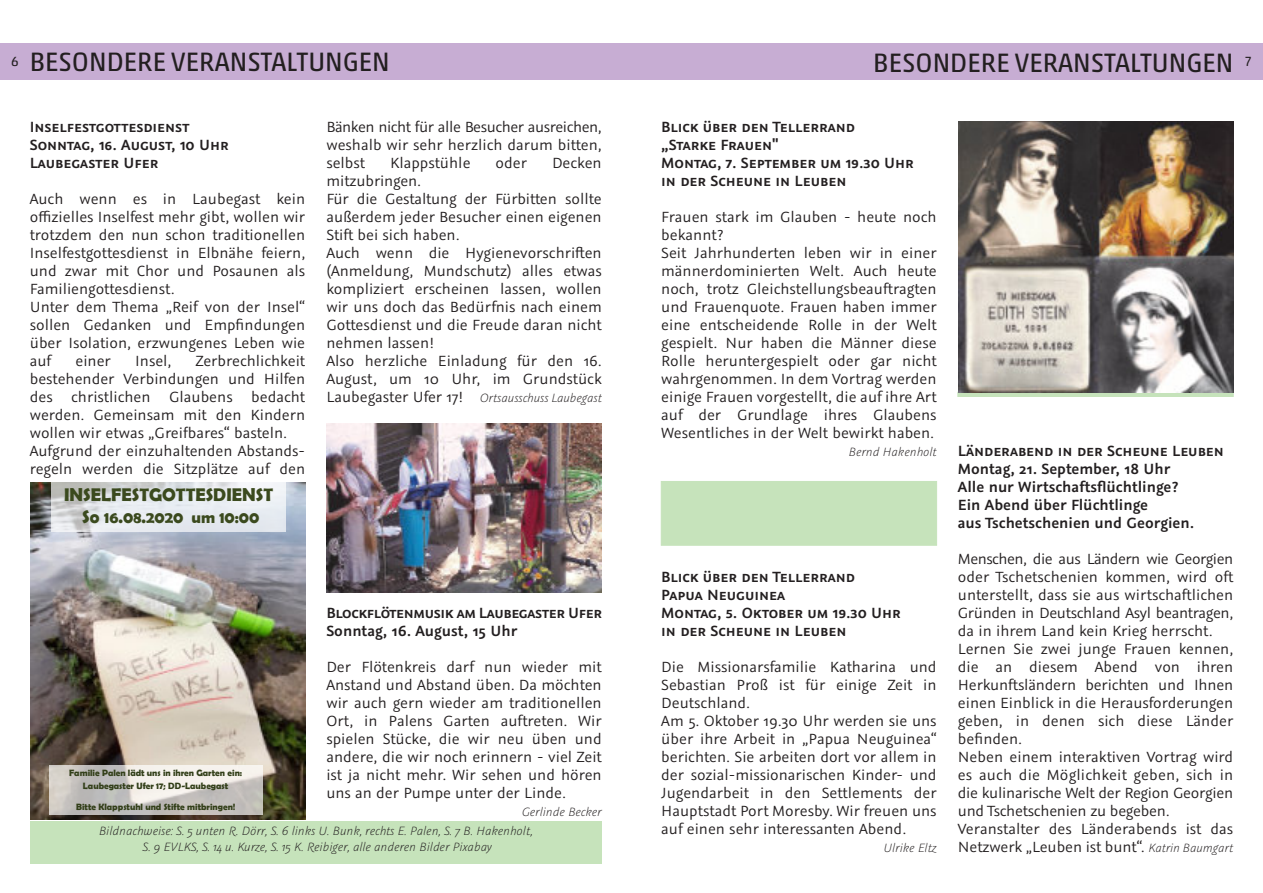
<style>
.page{position:relative;width:1263px;height:893px;background:#fff}
.page>*{position:absolute;margin:0;border:0;box-sizing:border-box;transform-origin:0 0}
.t1{font:27px "Akko Pro";color:#231f20}
.t2{font:700 18.3px "Berlin Sans FB Demi";color:#3b4a1e}
.t3{font:16.5px/18px "Graublau Sans";color:#231f20}
.t4{font:600 16.5px/18px "Graublau Sans";color:#231f20}
.t5{font:600 16.5px/18px "Graublau Sans";letter-spacing:-.02em;color:#231f20}
.t6{font:700 16.35px "Berlin Sans FB Demi";color:#3b4a1e}
.t7{font:italic 300 13.5px/16.5px "Graublau Sans";color:#231f20;text-align:center}
.t8{font:700 9.15px/13.2px "Berlin Sans FB Demi";color:#323f19;text-align:center}
.s1{font-size:18.3px}
.s2{font-weight:400;font-style:normal;font-size:16.5px}
.s3{font-weight:300;font-style:italic;font-size:13.5px}
</style>
<div class="page">
<div style="left:0;top:43px;width:631px;height:37px;background:#c7add3"></div>
<div style="left:631px;top:43px;width:632px;height:37px;background:#c7add3"></div>
<div style="left:30px;top:821px;width:572px;height:42px;background:#c6e3bb"></div>
<img style="left:31px;top:483px;width:274px;height:337px">
<div style="left:52px;top:483px;width:234px;height:49px;background:#fff;opacity:.68"></div>
<div style="left:49px;top:765px;width:213px;height:49px;background:#fff;opacity:.69"></div>
<svg style="left:958px;top:392px;width:275px;height:5px"></svg>
<img style="left:958px;top:121px;width:276px;height:271px">
<div style="left:661px;top:481px;width:276px;height:64px;background:#c6e3bb"></div>
<img style="left:326px;top:424px;width:276px;height:169px">
<h1 class="t1" style="left:11px;top:51px;width:380px"><sup>6</sup> BESONDERE VERANSTALTUNGEN</h1>
<h1 class="t1" style="left:873px;top:52px;width:380px">BESONDERE VERANSTALTUNGEN <sup>7</sup></h1>
<p class="t4" style="left:30px;top:118px;width:200px">Inselfestgottesdienst<br>Sonntag, 16. August, 10 Uhr<br>Laubegaster Ufer</p>
<p class="t3" style="left:30px;top:190px;width:277px">Auch wenn es in Laubegast kein offizielles Inselfest mehr gibt, wollen wir trotzdem den nun schon traditionellen<br>Inselfestgottesdienst in Elbnähe feiern, und zwar mit Chor und Posaunen als<br>Familiengottesdienst.<br>Unter dem Thema „Reif von der Insel“ sollen Gedanken und Empfindungen über Isolation, erzwungenes Leben wie auf</p>
<p class="t3" style="left:30px;top:352px;width:277px;text-indent:166px">Zerbrechlichkeit bestehender Verbindungen und Hilfen des christlichen Glaubens bedacht werden. Gemeinsam mit den Kindern wollen wir etwas „Greifbares“ basteln.<br>Aufgrund der einzuhaltenden Abstands&shy;regeln werden die Sitzplätze auf den</p>
<p class="t3" style="left:75px;top:352px;width:37px">einer</p>
<p class="t3" style="left:135px;top:352px;width:38px">Insel,</p>
<p class="t2" style="left:64px;top:484px;width:210px">INSELFESTGOTTESDIENST</p>
<p class="t6" style="left:82px;top:508px;width:179px"><span class="s1">So</span> 16.08.2020 um 10:00</p>
<p class="t3" style="left:326px;top:118px;width:277px;text-align:justify">Bänken nicht für alle Besucher ausreichen, weshalb wir sehr herzlich darum bitten, selbst</p>
<p class="t3" style="left:390px;top:154px;width:82px">Klappstühle</p>
<p class="t3" style="left:496px;top:154px;width:33px">oder</p>
<p class="t3" style="left:552px;top:154px;width:51px">Decken</p>
<p class="t3" style="left:326px;top:172px;width:277px">mitzubringen.<br>Für die Gestaltung der Fürbitten sollte außerdem jeder Besucher einen eigenen<br>Stift bei sich haben.<br>Auch wenn die Hygienevorschriften (Anmeldung, Mundschutz) alles etwas kompliziert erscheinen lassen, wollen wir uns doch das Bedürfnis nach einem<br>Gottesdienst und die Freude daran nicht nehmen lassen!<br>Also herzliche Einladung für den 16.<br>August, um 10 Uhr, im Grundstück</p>
<p class="t7" style="left:326px;top:390px;width:277px"><span class="s2">Laubegaster Ufer 17!</span> Ortsausschuss Laubegast</p>
<p class="t8" style="left:69px;top:766px;width:175px">Familie Palen lädt uns in ihren Garten ein:<br>Laubegaster Ufer 17; DD-Laubegast</p>
<p class="t8" style="left:76px;top:800px;width:161px">Bitte Klappstuhl und Stifte mitbringen!</p>
<p class="t5" style="left:326px;top:604px;width:277px">Blockflötenmusik am Laubegaster Ufer<br>Sonntag, 16. August, 15 Uhr</p>
<p class="t3" style="left:326px;top:658px;width:277px;text-align:justify">Der Flötenkreis darf nun wieder mit Anstand und Abstand üben. Da möchten wir auch gern wieder am traditionellen Ort, in Palens Garten auftreten. Wir spielen Stücke, die wir neu üben und andere, die wir noch erinnern - viel Zeit ist ja nicht mehr. Wir sehen und hören uns an der Pumpe unter der Linde.</p>
<p class="t7" style="left:522px;top:804px;width:82px">Gerlinde Becker</p>
<p class="t7" style="left:99px;top:822px;width:435px">Bildnachweise: S. 5 unten R. Dörr, S. 6 links U. Bunk, rechts E. Palen, S. 7 B. Hakenholt,<br>S. 9 EVLKS, S. 14 u. Kurze, S. 15 K. Reibiger, alle anderen Bilder Pixabay</p>
<p class="t4" style="left:661px;top:118px;width:254px">Blick über den Tellerrand „Starke Frauen"<br>Montag, 7. September um 19.30 Uhr in der Scheune in Leuben</p>
<p class="t3" style="left:661px;top:208px;width:277px">Frauen stark im Glauben - heute noch bekannt?<br>Seit Jahrhunderten leben wir in einer männerdominierten Welt. Auch heute noch, trotz Gleichstellungsbeauftragten und Frauenquote. Frauen haben immer eine entscheidende Rolle in der Welt gespielt. Nur haben die Männer diese Rolle heruntergespielt oder gar nicht wahrgenommen. In dem Vortrag werden einige Frauen vorgestellt, die auf ihre Art auf der Grundlage ihres Glaubens Wesentliches in der Welt bewirkt haben.</p>
<p class="t7" style="left:849px;top:444px;width:90px">Bernd Hakenholt</p>
<p class="t4" style="left:661px;top:568px;width:241px">Blick über den Tellerrand<br>Papua Neuguinea<br>Montag, 5. Oktober um 19.30 Uhr in der Scheune in Leuben</p>
<p class="t3" style="left:661px;top:658px;width:277px">Die Missionarsfamilie Katharina und Sebastian Proß ist für einige Zeit in Deutschland.<br>Am 5. Oktober 19.30 Uhr werden sie uns über ihre Arbeit in „Papua Neuguinea“ berichten. Sie arbeiten dort vor allem in der sozial-missionarischen Kinder- und Jugendarbeit in den Settlements der Hauptstadt Port Moresby. Wir freuen uns auf einen sehr interessanten Abend.</p>
<p class="t7" style="left:883px;top:840px;width:55px">Ulrike Eltz</p>
<p class="t4" style="left:958px;top:442px;width:268px">Länderabend in der Scheune Leuben<br>Montag, 21. September, 18 Uhr<br>Alle nur Wirtschaftsflüchtlinge?<br>Ein Abend über Flüchtlinge<br>aus Tschetschenien und Georgien.</p>
<p class="t3" style="left:958px;top:550px;width:277px">Menschen, die aus Ländern wie Georgien oder Tschetschenien kommen, wird oft unterstellt, dass sie aus wirtschaftlichen Gründen in Deutschland Asyl beantragen, da in ihrem Land kein Krieg herrscht.<br>Lernen Sie zwei junge Frauen kennen, die an diesem Abend von ihren Herkunftsländern berichten und Ihnen einen Einblick in die Herausforderungen geben, in denen sich diese Länder befinden.<br>Neben einem interaktiven Vortrag wird es auch die Möglichkeit geben, sich in die kulinarische Welt der Region Georgien und Tschetschenien zu begeben.<br>Veranstalter des Länderabends ist das Netzwerk „Leuben ist bunt“. <span class="s3">Katrin Baumgart</span></p>
</div>
